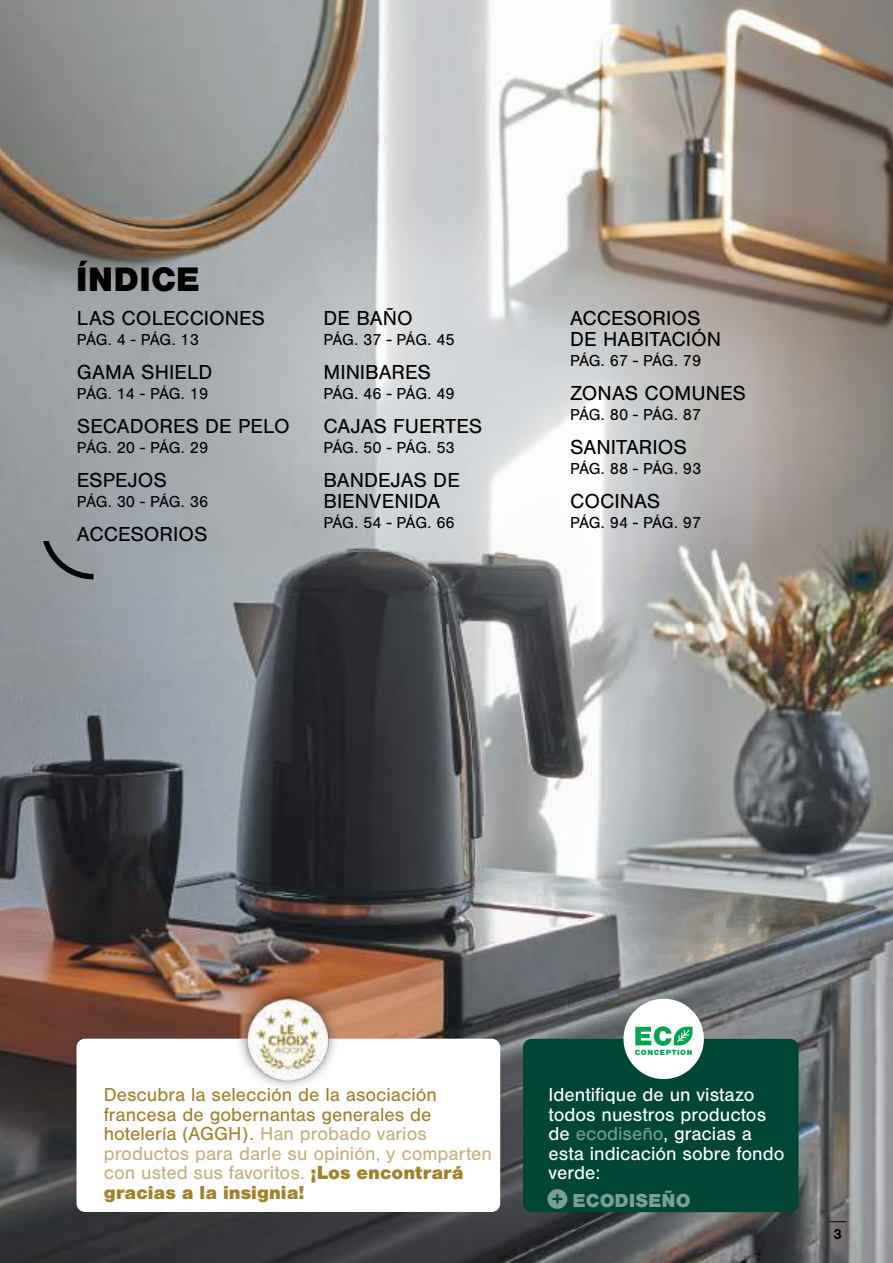
<style>
.page{position:relative;width:893px;height:1263px;background:#fff}
.page>*{position:absolute;margin:0;border:0;box-sizing:border-box;transform-origin:0 0}
.t1{font:900 35.25px "Nimbus San";color:#000}
.t2{font:21px/21px "Nimbus San";color:#000}
.t3{font:19.5px/19.5px "Nimbus San";color:#a1822b}
.t4{font:19.5px/19.5px "Nimbus San";color:#fff}
.t5{font:900 19.5px "Nimbus San";color:#789e97}
.t6{font:16.5px "Nimbus San";letter-spacing:-.02em;color:#000}
.t7{font:700 15px "Nimbus San";color:#000}
.t8{font:7.8px "Nimbus Sans DOT Blac";letter-spacing:.08em;color:#00a550}
.s1{color:#c5b07c}
.s2{font-weight:900}
.s3{color:#789e97}
.s4{font-family:"Pictos Loste";font-weight:400}
</style>
<div class="page">
<img style="left:0;top:0;width:893px;height:1263px">
<svg style="left:43px;top:541px;width:51px;height:38px;background:#7a7e81"></svg>
<svg style="left:213px;top:183px;width:680px;height:405px;background:#b6b4b2"></svg>
<div style="left:77px;top:1039px;width:423px;height:173px;background:#fff;border-radius:9px"></div>
<div style="left:523px;top:1039px;width:276px;height:173px;background:#004636;border-radius:9px"></div>
<div style="left:234px;top:985px;width:106px;height:107px;background:#000;opacity:.5"></div>
<img style="left:245px;top:996px;width:86px;height:85px">
<div style="left:623px;top:999px;width:81px;height:80px;background:#fff;border-radius:50%"></div>
<svg style="left:635px;top:1026px;width:57px;height:20px"></svg>
<svg style="left:829px;top:1221px;width:17px;height:1px"></svg>
<h1 class="t1" style="left:76px;top:259px;width:125px">ÍNDICE</h1>
<p class="t2" style="left:77px;top:308px;width:190px">LAS COLECCIONES</p>
<p class="t6" style="left:77px;top:331px;width:124px">PÁG. 4 - PÁG. 13</p>
<p class="t2" style="left:77px;top:362px;width:137px">GAMA SHIELD</p>
<p class="t6" style="left:77px;top:385px;width:133px">PÁG. 14 - PÁG. 19</p>
<p class="t2" style="left:77px;top:416px;width:214px">SECADORES DE PELO</p>
<p class="t6" style="left:77px;top:439px;width:133px">PÁG. 20 - PÁG. 29</p>
<p class="t2" style="left:77px;top:470px;width:92px">ESPEJOS</p>
<p class="t6" style="left:77px;top:493px;width:133px">PÁG. 30 - PÁG. 36</p>
<p class="t2" style="left:77px;top:524px;width:132px">ACCESORIOS</p>
<p class="t2" style="left:323px;top:308px;width:91px">DE BAÑO</p>
<p class="t6" style="left:323px;top:331px;width:133px">PÁG. 37 - PÁG. 45</p>
<p class="t2" style="left:323px;top:362px;width:109px">MINIBARES</p>
<p class="t6" style="left:323px;top:385px;width:133px">PÁG. 46 - PÁG. 49</p>
<p class="t2" style="left:323px;top:416px;width:160px">CAJAS FUERTES</p>
<p class="t6" style="left:323px;top:439px;width:133px">PÁG. 50 - PÁG. 53</p>
<p class="t2" style="left:323px;top:470px;width:138px">BANDEJAS DE<br>BIENVENIDA</p>
<p class="t6" style="left:323px;top:514px;width:133px">PÁG. 54 - PÁG. 66</p>
<p class="t2" style="left:570px;top:308px;width:153px">ACCESORIOS<br>DE HABITACIÓN</p>
<p class="t6" style="left:570px;top:352px;width:133px">PÁG. 67 - PÁG. 79</p>
<p class="t2" style="left:570px;top:383px;width:177px">ZONAS COMUNES</p>
<p class="t6" style="left:570px;top:406px;width:133px">PÁG. 80 - PÁG. 87</p>
<p class="t2" style="left:570px;top:437px;width:118px">SANITARIOS</p>
<p class="t6" style="left:570px;top:460px;width:133px">PÁG. 88 - PÁG. 93</p>
<p class="t2" style="left:570px;top:491px;width:92px">COCINAS</p>
<p class="t6" style="left:570px;top:514px;width:133px">PÁG. 94 - PÁG. 97</p>
<p class="t8" style="left:635px;top:1047px;width:59px">CONCEPTION</p>
<p class="t3" style="left:104px;top:1085px;width:390px">Descubra la selección de la asociación francesa de gobernantas generales de hotelería (AGGH). <span class="s1">Han probado varios productos para darle su opinión, y comparten con usted sus favoritos.</span> <span class="s2">¡Los encontrará gracias a la insignia!</span></p>
<p class="t4" style="left:549px;top:1085px;width:237px">Identifique de un vistazo todos nuestros productos de <span class="s3">ecodiseño</span>, gracias a esta indicación sobre fondo verde:</p>
<p class="t5" style="left:549px;top:1189px;width:143px"><span class="s4">R</span> ECODISEÑO</p>
<p class="t7" style="left:833px;top:1226px;width:10px">3</p>
</div>
